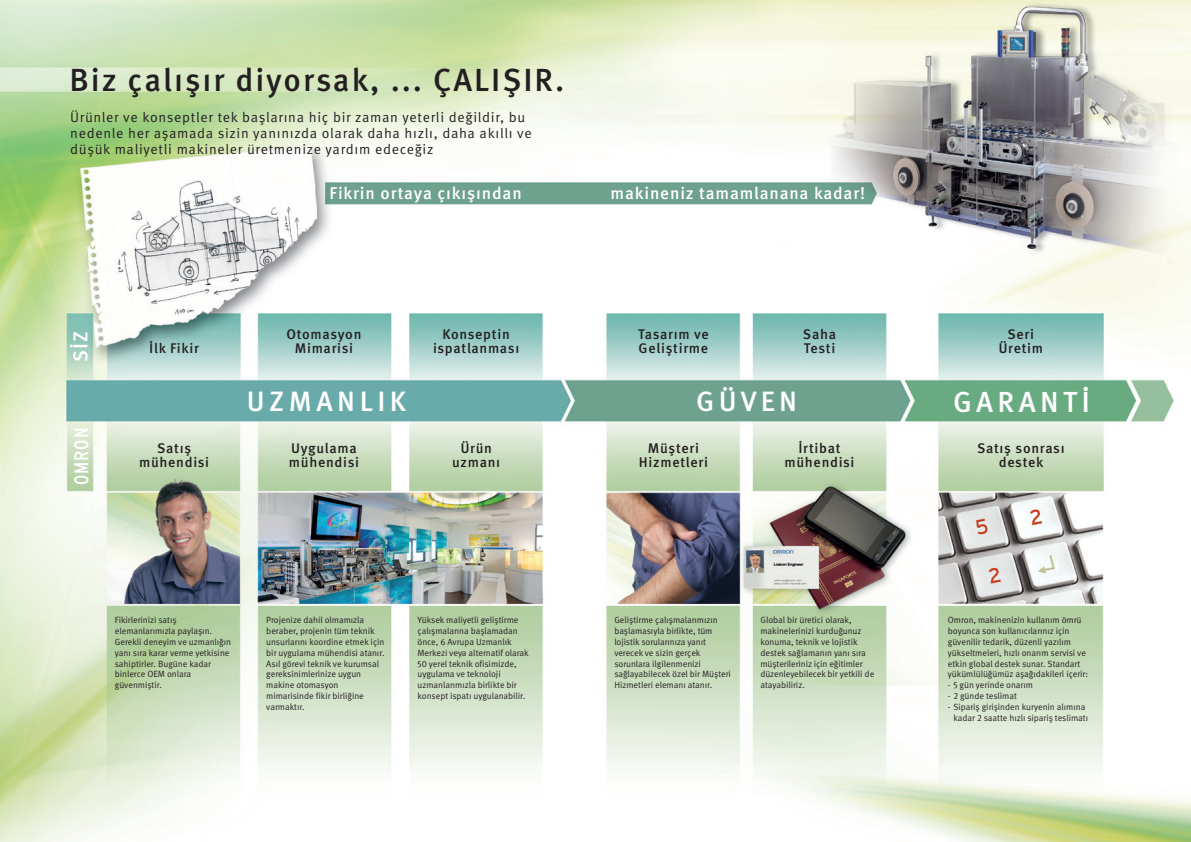
<style>
.page{position:relative;width:1191px;height:842px;background:#fff}
.page>*{position:absolute;margin:0;border:0;box-sizing:border-box;transform-origin:0 0}
.t1{font:500 32px "Meta Pro";letter-spacing:.06em;color:#231f20}
.t2{font:500 29px "Meta Pro";letter-spacing:.15em;color:#fff}
.t3{font:500 28px "Meta Pro";letter-spacing:.16em;color:#fff}
.t4{font:condensed 20px "Interstate";letter-spacing:.05em;color:#fff}
.t5{font:500 20px "Meta Pro";color:#fff}
.t6{font:500 17px "Meta Pro";letter-spacing:.05em;color:#fff}
.t7{font:500 14px/14px "Meta Pro";letter-spacing:.05em;color:#231f20;text-align:center}
.t8{font:14px/16px "Meta Pro";letter-spacing:.05em;color:#231f20}
.t9{font:9px/10.8px "Meta Pro";letter-spacing:-.005em;color:#231f20}
</style>
<div class="page">
<img style="left:0;top:0;width:1191px;height:842px">
<h1 class="t1" style="left:69px;top:59px;width:496px">Biz çalışır diyorsak, ... ÇALIŞIR.</h1>
<h3 class="t8" style="left:70px;top:109px;width:463px">Ürünler ve konseptler tek başlarına hiç bir zaman yeterli değildir, bu nedenle her aşamada sizin yanınızda olarak daha hızlı, daha akıllı ve düşük maliyetli makineler üretmenize yardım edeceğiz</h3>
<h3 class="t5" style="left:68px;top:362px;width:32px;rotate:-90deg">SİZ</h3>
<h3 class="t4" style="left:70px;top:485px;width:59px;rotate:-90deg">OMRON</h3>
<h3 class="t6" style="left:330px;top:182px;width:194px">Fikrin ortaya çıkışından</h3>
<h3 class="t6" style="left:610px;top:182px;width:256px">makineniz tamamlanana kadar!</h3>
<h3 class="t7" style="left:149px;top:342px;width:51px">İlk Fikir</h3>
<h3 class="t7" style="left:286px;top:328px;width:76px">Otomasyon<br>Mimarisi</h3>
<h3 class="t7" style="left:433px;top:328px;width:88px">Konseptin ispatlanması</h3>
<h3 class="t7" style="left:638px;top:328px;width:72px;text-align:left">Tasarım ve<br>Geliştirme</h3>
<h3 class="t7" style="left:803px;top:328px;width:35px;text-align:left">Saha<br>Testi</h3>
<h3 class="t7" style="left:998px;top:328px;width:46px">Seri<br>Üretim</h3>
<h3 class="t3" style="left:247px;top:383px;width:161px">UZMANLIK</h3>
<h3 class="t3" style="left:696px;top:383px;width:102px">GÜVEN</h3>
<h2 class="t2" style="left:953px;top:383px;width:138px">GARANTİ</h2>
<h3 class="t7" style="left:139px;top:441px;width:72px">Satış mühendisi</h3>
<h3 class="t7" style="left:289px;top:441px;width:72px;text-align:left">Uygulama mühendisi</h3>
<h3 class="t7" style="left:452px;top:441px;width:50px">Ürün uzmanı</h3>
<h3 class="t7" style="left:639px;top:441px;width:71px">Müşteri<br>Hizmetleri</h3>
<h3 class="t7" style="left:784px;top:441px;width:72px">İrtibat mühendisi</h3>
<h3 class="t7" style="left:977px;top:441px;width:89px">Satış sonrası destek</h3>
<p class="t9" style="left:115px;top:615px;width:118px">Fikirlerinizi satış elemanlarımızla paylaşın.<br>Gerekli deneyim ve uzmanlığın yanı sıra karar verme yetkisine sahiptirler. Bugüne kadar binlerce OEM onlara güvenmiştir.</p>
<p class="t9" style="left:266px;top:615px;width:120px">Projenize dahil olmamızla beraber, projenin tüm teknik unsurlarını koordine etmek için bir uygulama mühendisi atanır.<br>Asıl görevi teknik ve kurumsal gereksinimlerinize uygun makine otomasyon mimarisinde fikir birliğine varmaktır.</p>
<p class="t9" style="left:417px;top:615px;width:113px">Yüksek maliyetli geliştirme çalışmalarına başlamadan önce, 6 Avrupa Uzmanlık<br>Merkezi veya alternatif olarak<br>50 yerel teknik ofisimizde, uygulama ve teknoloji uzmanlarımızla birlikte bir konsept ispatı uygulanabilir.</p>
<p class="t9" style="left:614px;top:615px;width:118px">Geliştirme çalışmalarımızın başlamasıyla birlikte, tüm lojistik sorularınıza yanıt verecek ve sizin gerçek sorunlara ilgilenmenizi sağlayabilecek özel bir Müşteri<br>Hizmetleri elemanı atanır.</p>
<p class="t9" style="left:760px;top:615px;width:115px">Global bir üretici olarak, makinelerinizi kurduğunuz konuma, teknik ve lojistik destek sağlamanın yanı sıra müşterileriniz için eğitimler düzenleyebilecek bir yetkili de atayabiliriz.</p>
<p class="t9" style="left:947px;top:615px;width:142px">Omron, makinenizin kullanım ömrü boyunca son kullanıcılarınız için güvenilir tedarik, düzenli yazılım yükseltmeleri, hızlı onarım servisi ve etkin global destek sunar. Standart yükümlülüğümüz aşağıdakileri içerir:</p>
<p class="t9" style="left:947px;top:680px;width:87px">- 5 gün yerinde onarım</p>
<p class="t9" style="left:947px;top:691px;width:71px">- 2 günde teslimat</p>
<p class="t9" style="left:953px;top:701px;width:136px;text-indent:-6px">- Sipariş girişinden kuryenin alımına kadar 2 saatte hızlı sipariş teslimatı</p>
</div>
